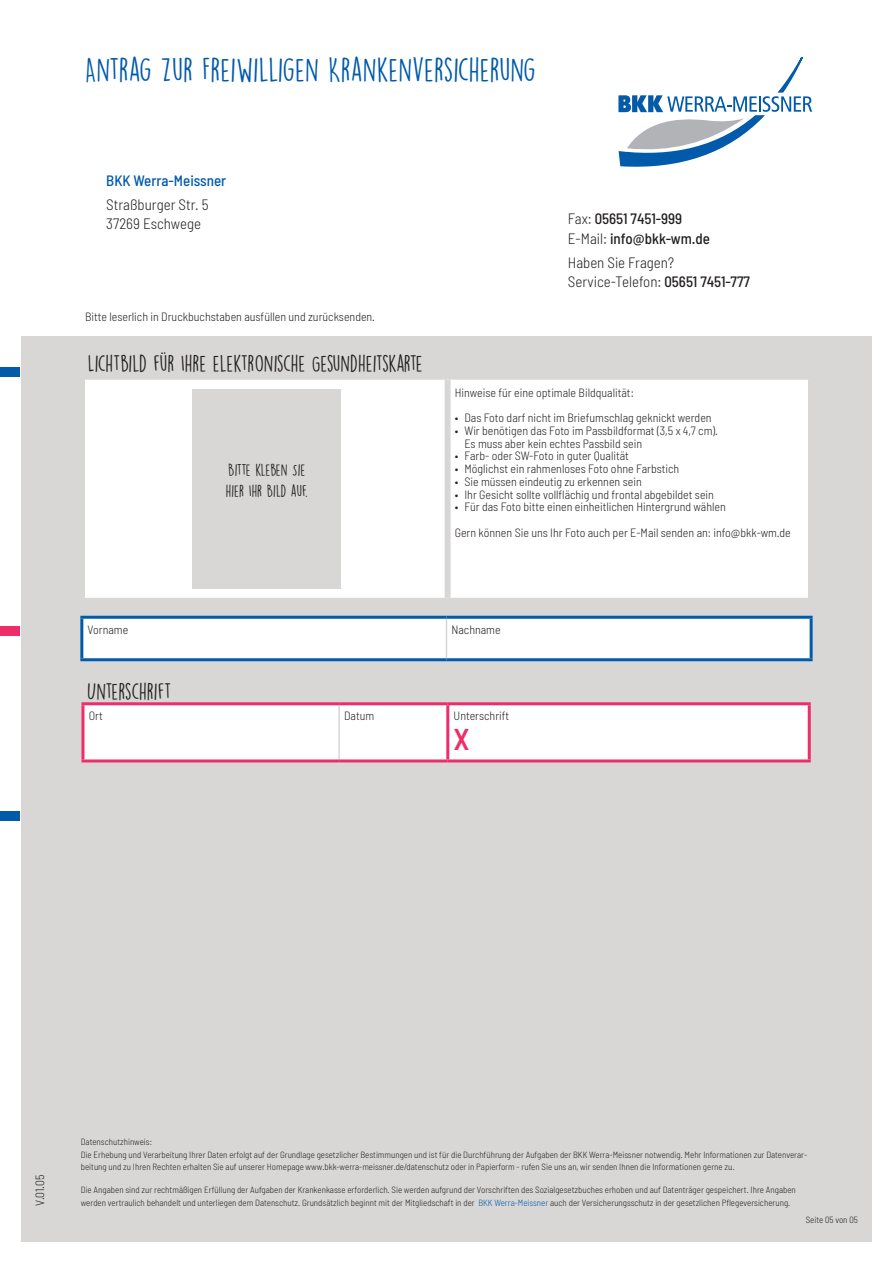
<style>
.page{position:relative;width:893px;height:1263px;background:#fff}
.page>*{position:absolute;margin:0;border:0;box-sizing:border-box;transform-origin:0 0}
.ZÜ{font:30px "DK Lemon Yellow Sun";color:#015aaa}
.Fließtext{font:600 semi-condensed 30px "Barlow";color:#ee2e68}
.ZÜ-2{font:21px "DK Lemon Yellow Sun";letter-spacing:-.015em;color:#231f20}
.body{font:300 semi-condensed 15px/19.5px "Barlow";color:#231f20}
.body-2{font:500 semi-condensed 15px/19.5px "Barlow";color:#231f20}
.ZÜ-3{font:15px/21px "DK Lemon Yellow Sun";color:#231f20}
.body-3{font:500 semi-condensed 15px "Barlow";color:#015aaa}
.Fließtext-2{font:300 semi-condensed 12px/12.8px "Barlow";color:#231f20}
.Fließtext-3{font:300 semi-condensed 9px/12.8px "Barlow";color:#231f20}
.s1{font-weight:300}
.s2{font-weight:500}
.s3{color:#015aaa}
</style>
<div class="page">
<div style="left:21px;top:336px;width:851px;height:905px;background:#d9d7d6"></div>
<svg style="left:618px;top:57px;width:194px;height:110px"></svg>
<div style="left:85px;top:380px;width:723px;height:218px;background:#fff"></div>
<div style="left:445px;top:380px;width:6px;height:218px;background:#d9d7d6"></div>
<div style="left:192px;top:389px;width:149px;height:200px;background:#d9d7d6"></div>
<div style="left:83px;top:619px;width:727px;height:39px;background:#fff"></div>
<hr style="left:446px;top:619px;width:1px;height:39px;background:#d9d7d6">
<hr style="left:80px;top:616px;width:366px;height:3px;background:#015aaa">
<hr style="left:80px;top:619px;width:3px;height:39px;background:#015aaa">
<hr style="left:446px;top:616px;width:367px;height:3px;background:#015aaa">
<hr style="left:810px;top:619px;width:3px;height:39px;background:#015aaa">
<hr style="left:80px;top:658px;width:366px;height:3px;background:#015aaa">
<hr style="left:446px;top:658px;width:367px;height:3px;background:#015aaa">
<div style="left:84px;top:705px;width:724px;height:54px;background:#fff"></div>
<hr style="left:338px;top:705px;width:2px;height:54px;background:#d9d7d6">
<hr style="left:81px;top:702px;width:258px;height:3px;background:#ee2e68">
<hr style="left:81px;top:705px;width:3px;height:54px;background:#ee2e68">
<hr style="left:339px;top:702px;width:109px;height:3px;background:#ee2e68">
<hr style="left:81px;top:759px;width:258px;height:3px;background:#ee2e68">
<hr style="left:339px;top:759px;width:109px;height:3px;background:#ee2e68">
<hr style="left:448px;top:702px;width:363px;height:3px;background:#ee2e68">
<hr style="left:446px;top:705px;width:3px;height:54px;background:#ee2e68">
<hr style="left:808px;top:705px;width:3px;height:54px;background:#ee2e68">
<hr style="left:448px;top:759px;width:363px;height:3px;background:#ee2e68">
<hr style="left:0;top:367px;width:19px;height:4px;background:#015aaa">
<hr style="left:0;top:372px;width:19px;height:4px;background:#015aaa">
<hr style="left:0;top:812px;width:19px;height:4px;background:#015aaa">
<hr style="left:0;top:817px;width:19px;height:4px;background:#015aaa">
<hr style="left:0;top:627px;width:19px;height:4px;background:#ee2e68">
<hr style="left:0;top:632px;width:19px;height:4px;background:#ee2e68">
<p class="ZÜ" style="left:85px;top:52px;width:452px">ANTRAG ZUR FREIWILLIGEN KRANKENVERSICHERUNG</p>
<p class="body-3" style="left:106px;top:171px;width:121px">BKK Werra-Meissner</p>
<p class="body" style="left:106px;top:194px;width:104px">Straßburger Str. 5</p>
<p class="body" style="left:106px;top:214px;width:96px">37269 Eschwege</p>
<p class="Fließtext-2" style="left:85px;top:310px;width:291px">Bitte leserlich in Druckbuchstaben ausfüllen und zurücksenden.</p>
<p class="ZÜ-2" style="left:88px;top:350px;width:337px">LICHTBILD FÜR IHRE ELEKTRONISCHE GESUNDHEITSKARTE</p>
<p class="body-2" style="left:568px;top:209px;width:143px"><span class="s1">Fax:</span> 05651 7451-999<br><span class="s1">E-Mail:</span> info@bkk-wm.de</p>
<p class="body" style="left:568px;top:252px;width:184px">Haben Sie Fragen?<br>Service-Telefon: <span class="s2">05651 7451-777</span></p>
<p class="ZÜ-3" style="left:226px;top:459px;width:84px">BITTE KLEBEN SIE<br>HIER IHR BILD AUF.</p>
<p class="Fließtext-2" style="left:455px;top:386px;width:180px">Hinweise für eine optimale Bildqualität:</p>
<p class="Fließtext-2" style="left:455px;top:411px;width:258px">• Das Foto darf nicht im Briefumschlag geknickt werden</p>
<p class="Fließtext-2" style="left:464px;top:424px;width:255px;text-indent:-10px">• Wir benötigen das Foto im Passbildformat (3,5 x 4,7 cm).<br>Es muss aber kein echtes Passbild sein</p>
<p class="Fließtext-2" style="left:455px;top:449px;width:176px">• Farb- oder SW-Foto in guter Qualität</p>
<p class="Fließtext-2" style="left:455px;top:462px;width:226px">• Möglichst ein rahmenloses Foto ohne Farbstich</p>
<p class="Fließtext-2" style="left:455px;top:475px;width:188px">• Sie müssen eindeutig zu erkennen sein</p>
<p class="Fließtext-2" style="left:455px;top:488px;width:261px">• Ihr Gesicht sollte vollflächig und frontal abgebildet sein</p>
<p class="Fließtext-2" style="left:455px;top:500px;width:273px">• Für das Foto bitte einen einheitlichen Hintergrund wählen</p>
<p class="Fließtext-2" style="left:455px;top:526px;width:337px">Gern können Sie uns Ihr Foto auch per E-Mail senden an: info@bkk-wm.de</p>
<p class="Fließtext-2" style="left:88px;top:622px;width:42px">Vorname</p>
<p class="Fließtext-2" style="left:451px;top:622px;width:51px">Nachname</p>
<p class="ZÜ-2" style="left:87px;top:678px;width:86px">UNTERSCHRIFT</p>
<p class="Fließtext-2" style="left:89px;top:709px;width:16px">Ort</p>
<p class="Fließtext-2" style="left:344px;top:709px;width:32px">Datum</p>
<p class="Fließtext-2" style="left:454px;top:709px;width:57px">Unterschrift</p>
<p class="Fließtext" style="left:454px;top:721px;width:18px">X</p>
<p class="Fließtext-2" style="left:33px;top:1205px;width:32px;rotate:-90deg">V.01.05</p>
<p class="Fließtext-3" style="left:81px;top:1135px;width:73px">Datenschutzhinweis:</p>
<p class="Fließtext-3" style="left:81px;top:1148px;width:728px">Die Erhebung und Verarbeitung Ihrer Daten erfolgt auf der Grundlage gesetzlicher Bestimmungen und ist für die Durchführung der Aufgaben der BKK Werra-Meissner notwendig. Mehr Informationen zur Datenverar&shy;beitung und zu Ihren Rechten erhalten Sie auf unserer Homepage www.bkk-werra-meissner.de/datenschutz oder in Papierform - rufen Sie uns an, wir senden Ihnen die Informationen gerne zu.</p>
<p class="Fließtext-3" style="left:81px;top:1183px;width:717px">Die Angaben sind zur rechtmäßigen Erfüllung der Aufgaben der Krankenkasse erforderlich. Sie werden aufgrund der Vorschriften des Sozialgesetzbuches erhoben und auf Datenträger gespeichert. Ihre Angaben werden vertraulich behandelt und unterliegen dem Datenschutz. Grundsätzlich beginnt mit der Mitgliedschaft in der <span class="s3">BKK Werra-Meissner</span> auch der Versicherungsschutz in der gesetzlichen Pflegeversicherung.</p>
<p class="Fließtext-3" style="left:806px;top:1213px;width:54px">Seite 05 von 05</p>
</div>
